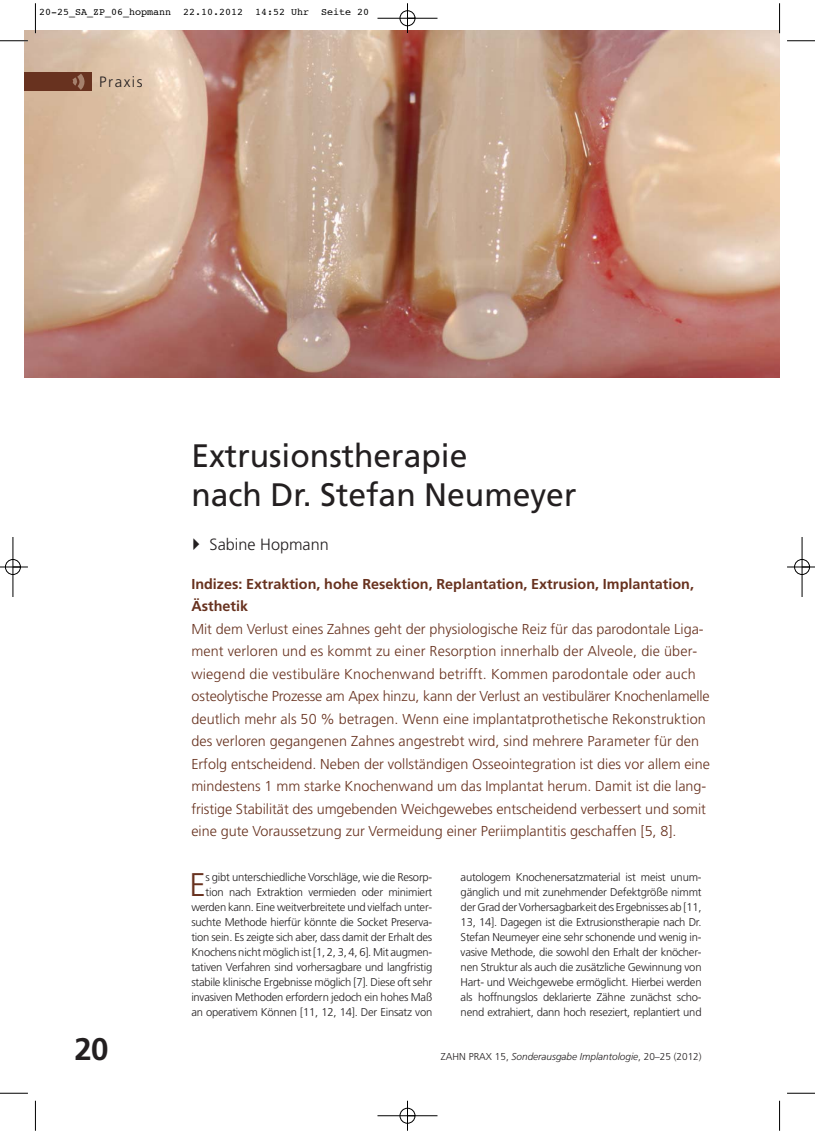
<style>
.page{position:relative;width:815px;height:1134px;background:#fff}
.page>*{position:absolute;margin:0;border:0;box-sizing:border-box;transform-origin:0 0}
.t1{font:300 32.75px "Frutiger";color:#68321f}
.t2{font:32.5px/39px "Frutiger";color:#231f20}
.t3{font:700 31.25px "Frutiger";color:#231f20}
.t4{font:300 16.25px "Frutiger";color:#231f20}
.t5{font:300 15px "Frutiger";letter-spacing:.1em;color:#231f20}
.t6{font:300 14.38px/22.5px "Frutiger";color:#68321f}
.t7{font:700 14.38px/22.5px "Frutiger";color:#68321f}
.t8{font:300 11.25px/15px "Frutiger";letter-spacing:-.02em;color:#231f20;text-align:right}
.t9{font:italic 300 10px "Frutiger";color:#231f20}
.t10{font:10px "Courier";color:#000}
.s1{font-style:normal}
</style>
<div class="page">
<img style="left:25px;top:30px;width:755px;height:348px">
<div style="left:25px;top:73px;width:67px;height:18px;background:#68321f"></div>
<svg style="left:69px;top:68px;width:17px;height:25px"></svg>
<hr style="left:35px;top:3px;width:1px;height:30px;background:#000">
<svg style="left:0;top:40px;width:28px;height:2px"></svg>
<hr style="left:779px;top:3px;width:1px;height:30px;background:#000">
<svg style="left:787px;top:40px;width:28px;height:2px"></svg>
<hr style="left:35px;top:1101px;width:1px;height:30px;background:#000">
<svg style="left:0;top:1093px;width:28px;height:1px"></svg>
<hr style="left:779px;top:1101px;width:1px;height:30px;background:#000">
<svg style="left:787px;top:1093px;width:28px;height:1px"></svg>
<div style="left:400px;top:10px;width:15px;height:16px;border:1px solid #fff;border-radius:50%"></div>
<hr style="left:377px;top:18px;width:60px;height:1px;background:#000">
<hr style="left:377px;top:1115px;width:60px;height:1px;background:#000">
<hr style="left:13px;top:537px;width:1px;height:60px;background:#000">
<hr style="left:802px;top:537px;width:1px;height:60px;background:#000">
<hr style="left:407px;top:3px;width:1px;height:30px;background:#000">
<hr style="left:407px;top:1101px;width:1px;height:30px;background:#000">
<svg style="left:0;top:567px;width:28px;height:1px"></svg>
<svg style="left:787px;top:567px;width:28px;height:1px"></svg>
<div style="left:400px;top:11px;width:15px;height:15px;border:1px solid #000;border-radius:50%"></div>
<div style="left:400px;top:1108px;width:15px;height:15px;border:1px solid #000;border-radius:50%"></div>
<div style="left:5px;top:559px;width:16px;height:16px;border:1px solid #000;border-radius:50%"></div>
<div style="left:794px;top:559px;width:16px;height:16px;border:1px solid #000;border-radius:50%"></div>
<p class="t10" style="left:39px;top:7px;width:332px">20-25_SA_ZP_06_hopmann 22.10.2012 14:52 Uhr Seite 20</p>
<h3 class="t5" style="left:99px;top:75px;width:45px">Praxis</h3>
<h3 class="t3" style="left:75px;top:1036px;width:36px">20</h3>
<h2 class="t2" style="left:191px;top:439px;width:387px">Extrusionstherapie<br>nach Dr. Stefan Neumeyer</h2>
<h3 class="t4" style="left:210px;top:538px;width:121px">Sabine Hopmann</h3>
<p class="t7" style="left:191px;top:574px;width:504px">Indizes: Extraktion, hohe Resektion, Replantation, Extrusion, Implantation,<br>Ästhetik</p>
<p class="t6" style="left:191px;top:619px;width:520px">Mit dem Verlust eines Zahnes geht der physiologische Reiz für das parodontale Liga&shy;ment verloren und es kommt zu einer Resorption innerhalb der Alveole, die über&shy;wiegend die vestibuläre Knochenwand betrifft. Kommen parodontale oder auch osteolytische Prozesse am Apex hinzu, kann der Verlust an vestibulärer Knochenlamelle deutlich mehr als 50 % betragen. Wenn eine implantatprothetische Rekonstruktion des verloren gegangenen Zahnes angestrebt wird, sind mehrere Parameter für den Erfolg entscheidend. Neben der vollständigen Osseointegration ist dies vor allem eine mindestens 1 mm starke Knochenwand um das Implantat herum. Damit ist die lang&shy;fristige Stabilität des umgebenden Weichgewebes entscheidend verbessert und somit eine gute Voraussetzung zur Vermeidung einer Periimplantitis geschaffen [5, 8].</p>
<p class="t8" style="left:191px;top:870px;width:242px">s gibt unterschiedliche Vorschläge, wie die Resorp&shy;tion nach Extraktion vermieden oder minimiert werden kann. Eine weitverbreitete und vielfach unter&shy;suchte Methode hierfür könnte die Socket Preserva&shy;tion sein. Es zeigte sich aber, dass damit der Erhalt des Knochens nicht möglich ist [1, 2, 3, 4, 6]. Mit augmen&shy;tativen Verfahren sind vorhersagbare und langfristig stabile klinische Ergebnisse möglich [7]. Diese oft sehr invasiven Methoden erfordern jedoch ein hohes Maß an operativem Können [11, 12, 14]. Der Einsatz von</p>
<p class="t8" style="left:461px;top:870px;width:242px;text-align:justify">autologem Knochenersatzmaterial ist meist unum&shy;gänglich und mit zunehmender Defektgröße nimmt der Grad der Vorhersagbarkeit des Ergebnisses ab [11, 13, 14]. Dagegen ist die Extrusionstherapie nach Dr.<br>Stefan Neumeyer eine sehr schonende und wenig in&shy;vasive Methode, die sowohl den Erhalt der knöcher&shy;nen Struktur als auch die zusätzliche Gewinnung von Hart- und Weichgewebe ermöglicht. Hierbei werden als hoffnungslos deklarierte Zähne zunächst scho&shy;nend extrahiert, dann hoch reseziert, replantiert und</p>
<h1 class="t1" style="left:189px;top:871px;width:18px">E</h1>
<p class="t9" style="left:441px;top:1053px;width:262px"><span class="s1">ZAHN PRAX 15,</span> Sonderausgabe Implantologie<span class="s1">, 20–25 (2012)</span></p>
</div>
